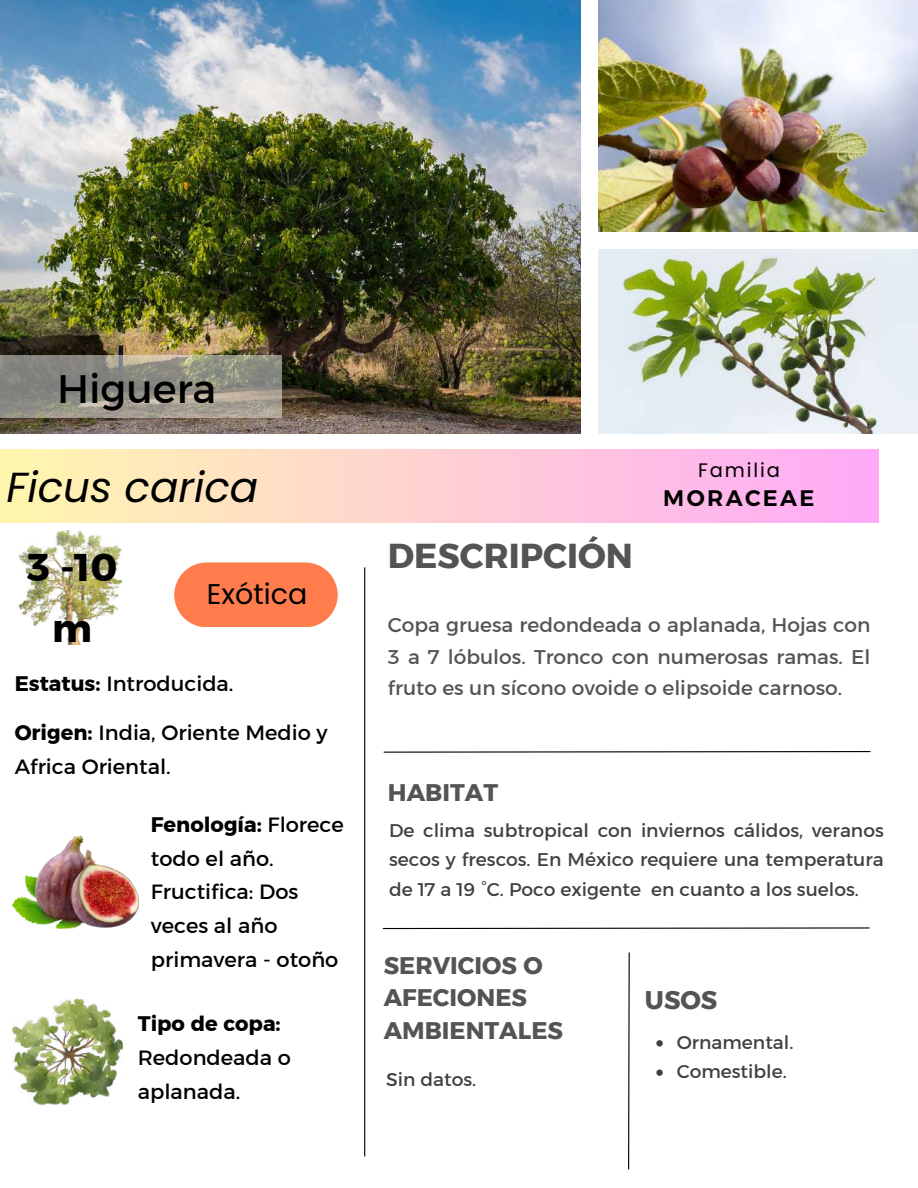
<style>
.page{position:relative;width:918px;height:1188px;background:#fff}
.page>*{position:absolute;margin:0;border:0;box-sizing:border-box;transform-origin:0 0}
.t1{font:italic 42px "Poppins";color:#000}
.t2{font:40.5px "Kief Montaser Regular";color:#000}
.t3{font:38.4px/61.8px "Kief Montaser Bold";color:#000;text-align:center}
.t4{font:34.5px "Kief Montaser Bold";color:#545454}
.t5{font:28.5px "Poppins";color:#000}
.t6{font:25.5px "Kief Montaser Bold";color:#545454}
.t7{font:24px/32.7px "Kief Montaser Bold";color:#545454}
.t8{font:700 22.35px "Kief Montaser Semi";letter-spacing:.105em;color:#000}
.t9{font:21px/33.8px "Kief Montaser Regular";color:#000}
.t10{font:21px "Kief Montaser Bold";color:#000}
.t11{font:20.1px/31.5px "Kief Montaser Regular";color:#545454;text-align:justify}
.t12{font:19.5px "Poppins";letter-spacing:.095em;color:#000}
.t13{font:18.75px/29.2px "Kief Montaser Regular";color:#424141;text-align:justify}
.s1{font-family:"Kief Montaser Bold"}
.s2{font-family:"Kief Montaser Regular"}
</style>
<div class="page">
<img style="left:599px;top:0;width:319px;height:232px">
<img style="left:0;top:0;width:580px;height:433px">
<img style="left:599px;top:250px;width:319px;height:183px">
<svg style="left:383px;top:751px;width:488px;height:2px"></svg>
<svg style="left:382px;top:927px;width:488px;height:3px"></svg>
<img style="left:12px;top:999px;width:111px;height:106px">
<img style="left:17px;top:530px;width:104px;height:115px">
<hr style="left:364px;top:567px;width:1px;height:589px;background:#000">
<svg style="left:174px;top:562px;width:164px;height:65px;background:#ff895d"></svg>
<svg style="left:0;top:356px;width:282px;height:62px;background:#959288"></svg>
<div style="left:0;top:449px;width:878px;height:73px;background:linear-gradient(to right,#fff7ad,#ffaaf8)"></div>
<img style="left:12px;top:836px;width:126px;height:92px">
<svg style="left:656px;top:1040px;width:7px;height:7px"></svg>
<svg style="left:656px;top:1069px;width:7px;height:7px"></svg>
<svg style="left:628px;top:952px;width:2px;height:218px"></svg>
<h2 class="t2" style="left:57px;top:364px;width:161px">Higuera</h2>
<h1 class="t1" style="left:6px;top:458px;width:254px">Ficus carica</h1>
<h3 class="t3" style="left:27px;top:536px;width:92px">3 -10 m</h3>
<h3 class="t5" style="left:207px;top:575px;width:102px">Exótica</h3>
<p class="t9" style="left:15px;top:666px;width:220px"><span class="s1">Estatus:</span> Introducida.</p>
<p class="t9" style="left:15px;top:715px;width:314px"><span class="s1">Origen:</span> India, Oriente Medio y<br>Africa Oriental.</p>
<p class="t10" style="left:151px;top:812px;width:194px">Fenología: <span class="s2">Florece</span></p>
<p class="t9" style="left:151px;top:841px;width:189px">todo el año.<br>Fructifica: Dos veces al año primavera - otoño</p>
<p class="t10" style="left:138px;top:1011px;width:144px">Tipo de copa:</p>
<p class="t9" style="left:138px;top:1040px;width:155px">Redondeada o aplanada.</p>
<p class="t12" style="left:698px;top:456px;width:83px">Familia</p>
<h3 class="t4" style="left:388px;top:535px;width:246px">DESCRIPCIÓN</h3>
<p class="t8" style="left:663px;top:484px;width:153px">MORACEAE</p>
<p class="t11" style="left:388px;top:609px;width:484px">Copa gruesa redondeada o aplanada, Hojas con 3 a 7 lóbulos. Tronco con numerosas ramas. El fruto es un sícono ovoide o elipsoide carnoso.</p>
<p class="t7" style="left:388px;top:776px;width:112px">HABITAT</p>
<p class="t13" style="left:389px;top:816px;width:496px">De clima subtropical con inviernos cálidos, veranos secos y frescos. En México requiere una temperatura de 17 a 19 °C. Poco exigente en cuanto a los suelos.</p>
<p class="t7" style="left:384px;top:949px;width:181px">SERVICIOS O<br>AFECIONES<br>AMBIENTALES</p>
<p class="t13" style="left:386px;top:1064px;width:92px">Sin datos.</p>
<h3 class="t6" style="left:645px;top:984px;width:74px">USOS</h3>
<p class="t13" style="left:677px;top:1028px;width:118px">Ornamental.<br>Comestible.</p>
</div>
